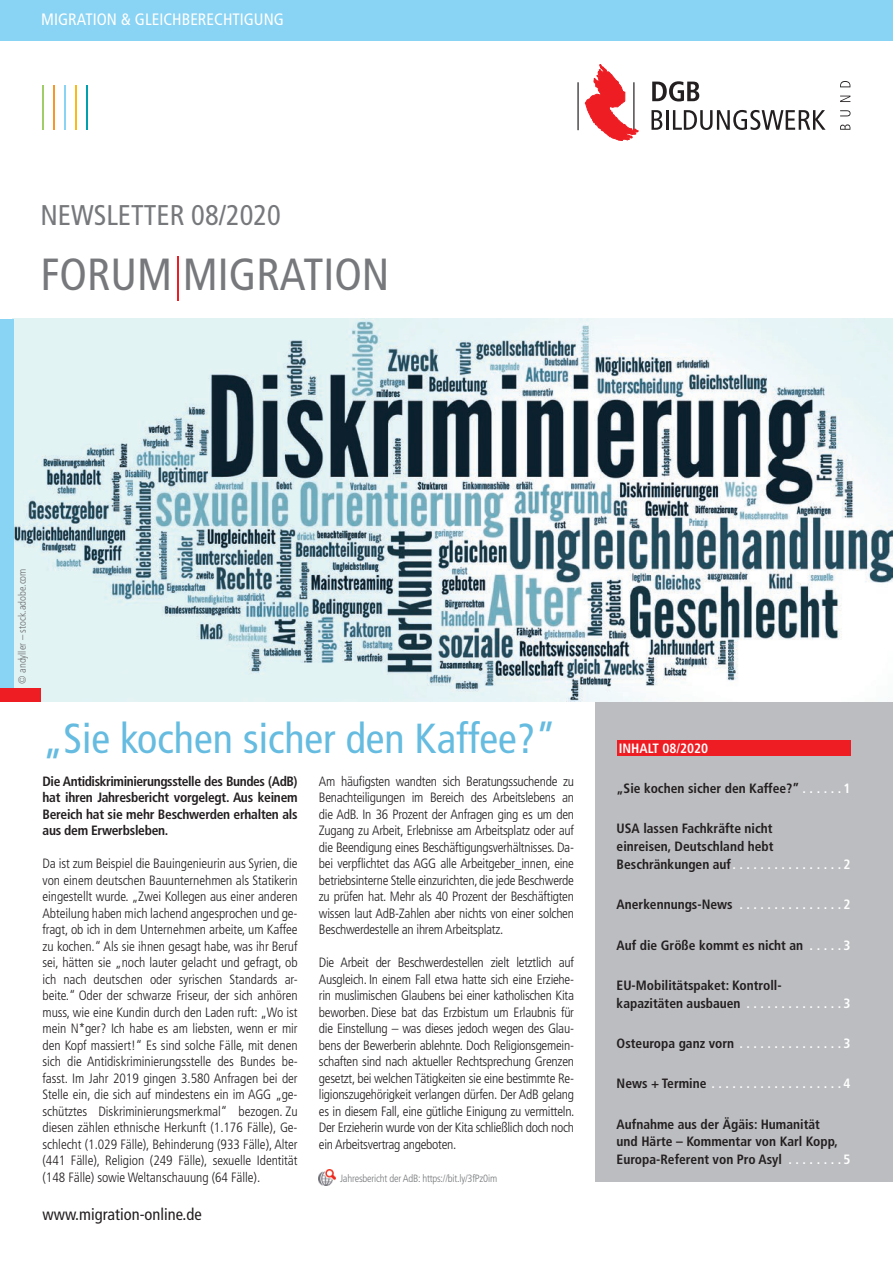
<style>
.page{position:relative;width:893px;height:1263px;background:#fff}
.page>*{position:absolute;margin:0;border:0;box-sizing:border-box;transform-origin:0 0}
.t1{font:condensed 45px "Frutiger";color:#76787b}
.t2{font:condensed 42px "Frutiger";color:#65bce0}
.t3{font:condensed 28.5px "Frutiger";color:#76787b}
.t4{font:condensed 16.5px "Frutiger";color:#fff}
.t5{font:condensed 16.5px "Frutiger";color:#231f20}
.t6{font:300 condensed 13.5px/16.5px "Frutiger";letter-spacing:-.02em;color:#231f20;text-align:justify}
.t7{font:700 condensed 13.5px/17.9px "Frutiger";color:#231f20}
.t8{font:700 condensed 13.5px "Frutiger";color:#fff}
.t9{font:300 condensed 10.5px "Frutiger";letter-spacing:-.02em;color:#76787b}
.t10{font:300 condensed 10.5px "Frutiger";color:#6c6d70}
.s1{color:#fff}
.s2{color:#231f20}
</style>
<div class="page">
<div style="left:595px;top:661px;width:298px;height:521px;background:#bcbdc0"></div>
<img style="left:14px;top:319px;width:879px;height:383px">
<div style="left:617px;top:740px;width:234px;height:15px;background:#ee1d23"></div>
<div style="left:0;top:0;width:893px;height:28px;background:#89d3f4"></div>
<div style="left:0;top:13px;width:893px;height:28px;background:#89d3f4"></div>
<hr style="left:43px;top:85px;width:1px;height:45px;background:#9fce66">
<hr style="left:54px;top:85px;width:1px;height:45px;background:#f79727">
<hr style="left:177px;top:256px;width:1px;height:45px;background:#ee1d23">
<hr style="left:65px;top:85px;width:1px;height:45px;background:#89d3f4">
<hr style="left:76px;top:85px;width:1px;height:45px;background:#fcb814">
<hr style="left:87px;top:85px;width:1px;height:45px;background:#00a0b0">
<hr style="left:577px;top:82px;width:2px;height:48px;background:#231f20">
<svg style="left:585px;top:64px;width:53px;height:77px"></svg>
<svg style="left:652px;top:81px;width:47px;height:20px"></svg>
<svg style="left:651px;top:110px;width:11px;height:20px"></svg>
<hr style="left:666px;top:110px;width:3px;height:20px;background:#231f20">
<svg style="left:673px;top:110px;width:153px;height:20px"></svg>
<svg style="left:840px;top:124px;width:10px;height:6px"></svg>
<svg style="left:840px;top:110px;width:10px;height:6px"></svg>
<svg style="left:840px;top:96px;width:10px;height:6px"></svg>
<svg style="left:840px;top:81px;width:10px;height:6px"></svg>
<div style="left:0;top:319px;width:14px;height:383px;background:#89d3f4"></div>
<div style="left:0;top:688px;width:40px;height:14px;background:#ee1d23"></div>
<img style="left:319px;top:1169px;width:17px;height:16px">
<p class="t4" style="left:41px;top:10px;width:244px">MIGRATION &amp; GLEICHBERECHTIGUNG</p>
<h3 class="t3" style="left:40px;top:199px;width:242px">NEWSLETTER 08/2020</h3>
<h1 class="t1" style="left:40px;top:248px;width:351px">FORUM MIGRATION</h1>
<p class="t10" style="left:16px;top:684px;width:117px;rotate:-90deg">© andyller – stock.adobe.com</p>
<h2 class="t2" style="left:43px;top:714px;width:515px">„Sie kochen sicher den Kaffee?”</h2>
<p class="t7" style="left:43px;top:773px;width:257px;line-height:16.5px;text-align:justify">Die Antidiskriminierungsstelle des Bundes (AdB) hat ihren Jahresbericht vorgelegt. Aus keinem Bereich hat sie mehr Beschwerden erhalten als aus dem Erwerbsleben.</p>
<p class="t6" style="left:43px;top:855px;width:257px">Da ist zum Beispiel die Bauingenieurin aus Syrien, die von einem deutschen Bauunternehmen als Statikerin eingestellt wurde. „Zwei Kollegen aus einer anderen Abteilung haben mich lachend angesprochen und ge&shy;fragt, ob ich in dem Unternehmen arbeite, um Kaffee zu kochen.“ Als sie ihnen gesagt habe, was ihr Beruf sei, hätten sie „noch lauter gelacht und gefragt, ob ich nach deutschen oder syrischen Standards ar&shy;beite.“ Oder der schwarze Friseur, der sich anhören muss, wie eine Kundin durch den Laden ruft: „Wo ist mein N*ger? Ich habe es am liebsten, wenn er mir den Kopf massiert!“ Es sind solche Fälle, mit denen sich die Antidiskriminierungsstelle des Bundes be&shy;fasst. Im Jahr 2019 gingen 3.580 Anfragen bei der Stelle ein, die sich auf mindestens ein im AGG „ge&shy;schütztes Diskriminierungsmerkmal“ bezogen. Zu diesen zählen ethnische Herkunft (1.176 Fälle), Ge&shy;schlecht (1.029 Fälle), Behinderung (933 Fälle), Alter (441 Fälle), Religion (249 Fälle), sexuelle Identität (148 Fälle) sowie Weltanschauung (64 Fälle).</p>
<p class="t5" style="left:43px;top:1205px;width:161px">www.migration-online.de</p>
<p class="t6" style="left:319px;top:773px;width:257px">Am häufigsten wandten sich Beratungssuchende zu Benachteiligungen im Bereich des Arbeitslebens an die AdB. In 36 Prozent der Anfragen ging es um den Zugang zu Arbeit, Erlebnisse am Arbeitsplatz oder auf die Beendigung eines Beschäftigungsverhältnisses. Da&shy;bei verpflichtet das AGG alle Arbeitgeber_innen, eine betriebsinterne Stelle einzurichten, die jede Beschwerde zu prüfen hat. Mehr als 40 Prozent der Beschäftigten wissen laut AdB-Zahlen aber nichts von einer solchen Beschwerdestelle an ihrem Arbeitsplatz.</p>
<p class="t6" style="left:319px;top:954px;width:257px">Die Arbeit der Beschwerdestellen zielt letztlich auf Ausgleich. In einem Fall etwa hatte sich eine Erziehe&shy;rin muslimischen Glaubens bei einer katholischen Kita beworben. Diese bat das Erzbistum um Erlaubnis für die Einstellung – was dieses jedoch wegen des Glau&shy;bens der Bewerberin ablehnte. Doch Religionsgemein&shy;schaften sind nach aktueller Rechtsprechung Grenzen gesetzt, bei welchen Tätigkeiten sie eine bestimmte Re&shy;ligionszugehörigkeit verlangen dürfen. Der AdB gelang es in diesem Fall, eine gütliche Einigung zu vermitteln.<br>Der Erzieherin wurde von der Kita schließlich doch noch ein Arbeitsvertrag angeboten.</p>
<p class="t9" style="left:340px;top:1172px;width:159px">Jahresbericht der AdB: https://bit.ly/3fPz0im</p>
<p class="t8" style="left:619px;top:740px;width:91px">Inhalt 08/2020</p>
<p class="t7" style="left:617px;top:779px;width:235px">„Sie kochen sicher den Kaffee?” <span class="s1">. . . . . 1</span></p>
<p class="t7" style="left:617px;top:820px;width:235px">USA lassen Fachkräfte nicht<br>einreisen, Deutschland hebt<br>Beschränkungen auf <span class="s1">. . . . . . . . . . . . . . . 2</span></p>
<p class="t7" style="left:617px;top:895px;width:235px">Anerkennungs-News <span class="s1">. . . . . . . . . . . . . . 2</span></p>
<p class="t7" style="left:617px;top:936px;width:235px">Auf die Größe kommt es nicht an <span class="s1">. . . . 3</span></p>
<p class="t7" style="left:617px;top:976px;width:235px">EU-Mobilitätspaket: Kontroll&shy;kapazitäten ausbauen <span class="s1">. . . . . . . . . . . . . 3</span></p>
<p class="t7" style="left:617px;top:1034px;width:235px">Osteuropa ganz vorn <span class="s1">. . . . . . . . . . . . . . 3</span></p>
<p class="t8" style="left:617px;top:1075px;width:235px"><span class="s2">News + Termine</span> . . . . . . . . . . . . . . . . . . 4</p>
<p class="t7" style="left:617px;top:1115px;width:235px">Aufnahme aus der Ägäis: Humanität<br>und Härte – Kommentar von Karl Kopp,<br>Europa-Referent von Pro Asyl <span class="s1">. . . . . . . 5</span></p>
</div>
